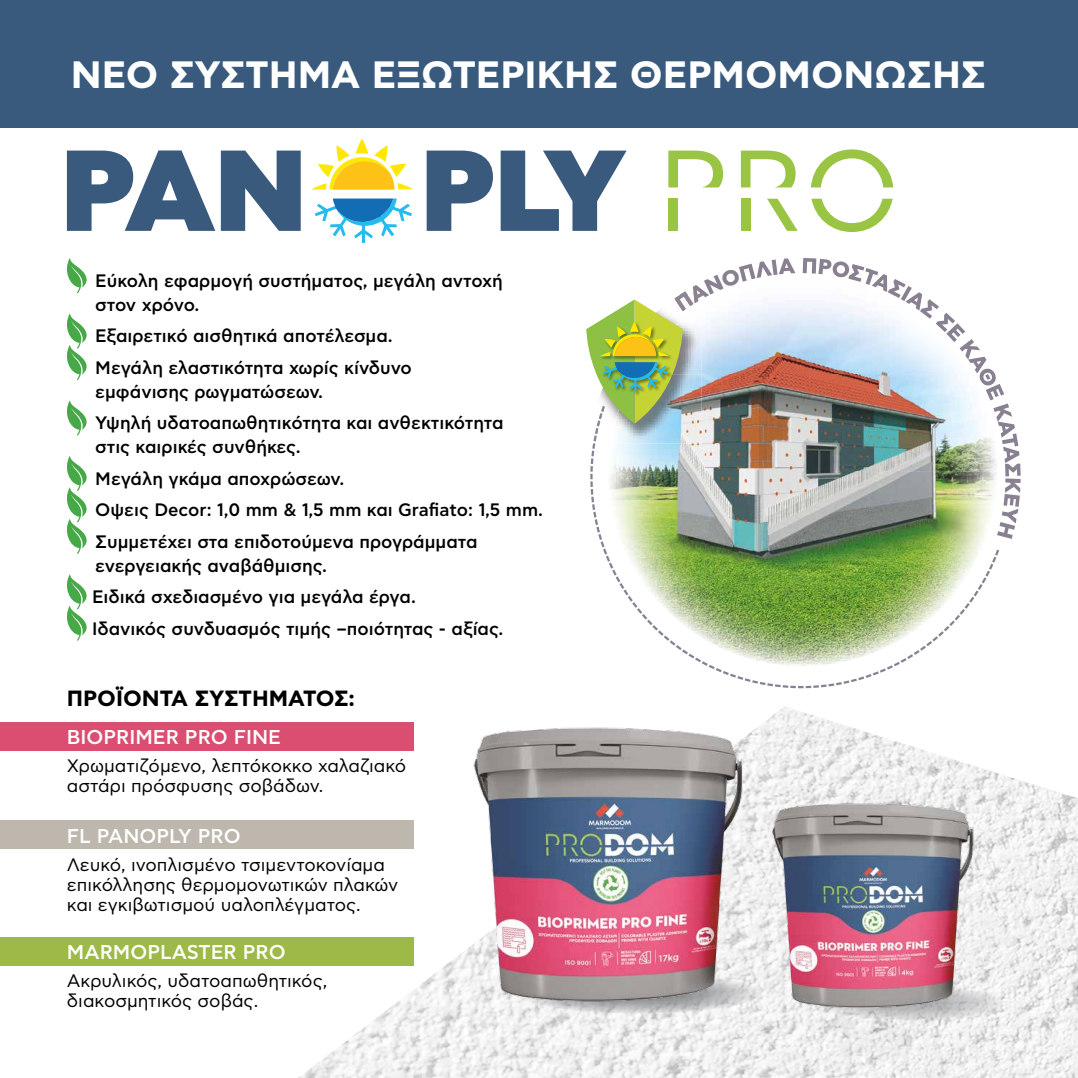
<style>
.page{position:relative;width:1078px;height:1078px;background:#fff}
.page>*{position:absolute;margin:0;border:0;box-sizing:border-box;transform-origin:0 0}
.t1{font:700 38px "CF Asty Std";color:#fff}
.t2{font:700 22px "CF Asty Std";color:#000}
.t3{font:500 20px "CF Asty Std";color:#fff}
.t4{font:500 18px/31.4px "CF Asty Std";color:#000}
.t5{font:18px/20px "CF Asty Std";color:#000}
</style>
<div class="page">
<div style="left:0;top:0;width:1077px;height:128px;background:#395a7d"></div>
<hr style="left:1077px;top:0;width:1px;height:128px;background:#395a7d">
<img style="left:298px;top:707px;width:779px;height:370px">
<svg style="left:67px;top:150px;width:148px;height:81px"></svg>
<svg style="left:221px;top:150px;width:79px;height:81px"></svg>
<svg style="left:426px;top:150px;width:67px;height:81px"></svg>
<svg style="left:500px;top:150px;width:126px;height:81px"></svg>
<svg style="left:811px;top:149px;width:81px;height:38px"></svg>
<svg style="left:811px;top:199px;width:81px;height:33px"></svg>
<div style="left:740px;top:199px;width:10px;height:32px;background:#9ac443"></div>
<svg style="left:740px;top:150px;width:55px;height:37px"></svg>
<svg style="left:767px;top:199px;width:30px;height:32px"></svg>
<div style="left:668px;top:199px;width:9px;height:32px;background:#9ac443"></div>
<svg style="left:668px;top:150px;width:55px;height:37px"></svg>
<svg style="left:315px;top:198px;width:97px;height:45px"></svg>
<svg style="left:311px;top:138px;width:102px;height:52px"></svg>
<svg style="left:66px;top:258px;width:21px;height:35px"></svg>
<svg style="left:66px;top:313px;width:21px;height:67px"></svg>
<svg style="left:66px;top:400px;width:21px;height:35px"></svg>
<svg style="left:66px;top:456px;width:21px;height:98px"></svg>
<svg style="left:66px;top:574px;width:21px;height:66px"></svg>
<div style="left:0;top:721px;width:413px;height:29px;background:#da4e71"></div>
<div style="left:0;top:820px;width:413px;height:28px;background:#beb7ae"></div>
<div style="left:0;top:936px;width:413px;height:29px;background:#9dba48"></div>
<img style="left:459px;top:711px;width:290px;height:309px">
<svg style="left:813px;top:985px;width:192px;height:35px"></svg>
<img style="left:751px;top:781px;width:246px;height:237px">
<img style="left:586px;top:258px;width:434px;height:430px">
<h1 class="t1" style="left:71px;top:52px;width:916px">ΝΕΟ ΣΥΣΤΗΜΑ ΕΞΩΤΕΡΙΚΗΣ ΘΕΡΜΟΜΟΝΩΣΗΣ</h1>
<p class="t4" style="left:95px;top:269px;width:409px;line-height:24px">Εύκολη εφαρμογή συστήματος, μεγάλη αντοχή στον χρόνο.</p>
<p class="t4" style="left:95px;top:321px;width:318px">Εξαιρετικό αισθητικά αποτέλεσμα.<br>Μεγάλη ελαστικότητα χωρίς κίνδυνο</p>
<p class="t4" style="left:95px;top:377px;width:410px">εμφάνισης ρωγματώσεων.<br>Υψηλή υδατοαπωθητικότητα και ανθεκτικότητα</p>
<p class="t4" style="left:95px;top:432px;width:449px">στις καιρικές συνθήκες.<br>Μεγάλη γκάμα αποχρώσεων.<br>Οψεις Decor: 1,0 mm &amp; 1,5 mm και Grafiato: 1,5 mm.<br>Συμμετέχει στα επιδοτούμενα προγράμματα</p>
<p class="t4" style="left:92px;top:550px;width:413px">ενεργειακής αναβάθμισης.<br>Ειδικά σχεδιασμένο για μεγάλα έργα.<br>Iδανικός συνδυασμός τιμής –ποιότητας - αξίας.</p>
<p class="t2" style="left:67px;top:685px;width:289px">ΠΡΟΪΌΝΤΑ ΣΥΣΤΉ ΜΑΤΟΣ:</p>
<p class="t3" style="left:67px;top:725px;width:215px">BIOPRIMER PRO FINE</p>
<p class="t5" style="left:67px;top:755px;width:341px">Χρωματιζόμενο, λεπτόκοκκο χαλαζιακό αστάρι πρόσφυσης σοβάδων.</p>
<p class="t3" style="left:67px;top:824px;width:175px">FL PANOPLY PRO</p>
<p class="t5" style="left:67px;top:854px;width:333px">Λευκό, ινοπλισμένο τσιμεντοκονίαμα επικόλλησης θερμομονωτικών πλακών και εγκιβωτισμού υαλοπλέγματος.</p>
<p class="t3" style="left:67px;top:940px;width:220px">MARMOPLASTER PRO</p>
<p class="t5" style="left:67px;top:971px;width:262px">Ακρυλικός, υδατοαπωθητικός, διακοσμητικός σοβάς.</p>
</div>
